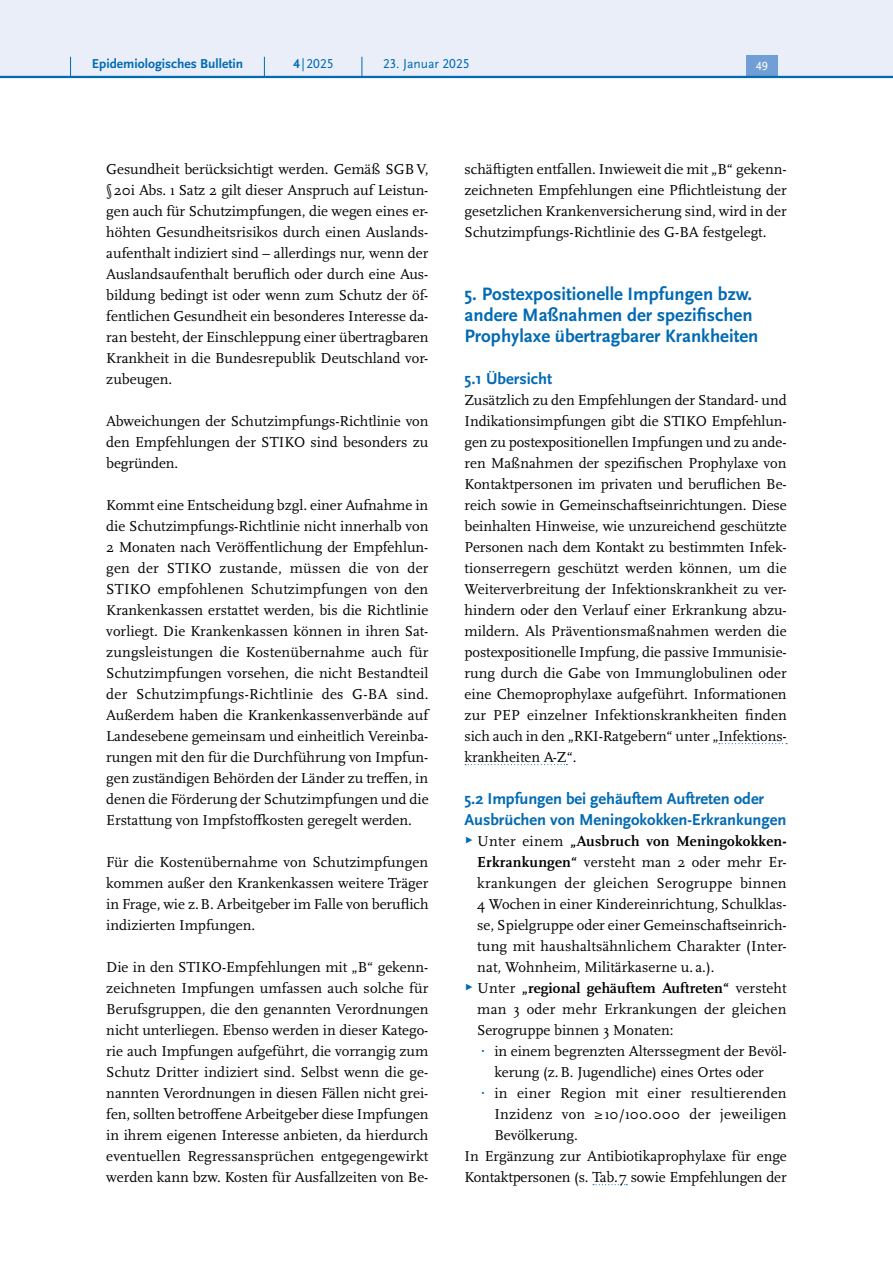
<style>
.page{position:relative;width:893px;height:1263px;background:#fff}
.page>*{position:absolute;margin:0;border:0;box-sizing:border-box;transform-origin:0 0}
.t1{font:700 18.75px/21px "Scala Sans Pro";color:#006ab4}
.t2{font:700 16.5px/21px "Scala Sans Pro";letter-spacing:-.005em;color:#006ab4}
.P_-_Fließtext{font:15px/21px "Scala Pro";color:#000;text-align:justify}
.Li_-_AFZ_Pfeil_2__Level{font:15px/21px "Scala Pro";color:#000}
.t3{font:700 13.5px "Scala Sans Pro";color:#006ab4}
.t4{font:13.5px "Scala Sans Pro";color:#006ab4}
.t5{font:12.45px "Scala Sans Pro";color:#fff}
.s1{font-weight:700}
.s2{font-family:"Scala Sans Pro";font-size:9px;color:#006ab4}
.s3{font-size:9px;color:#006ab4}
</style>
<div class="page">
<svg style="left:719px;top:743px;width:68px;height:1px"></svg>
<svg style="left:465px;top:764px;width:102px;height:1px"></svg>
<svg style="left:593px;top:1184px;width:34px;height:1px"></svg>
<div style="left:0;top:0;width:893px;height:77px;background:#eaeef9"></div>
<div style="left:746px;top:55px;width:32px;height:21px;background:#719ed4"></div>
<hr style="left:0;top:76px;width:893px;height:2px;background:#006ab4">
<svg style="left:70px;top:57px;width:1px;height:19px"></svg>
<svg style="left:264px;top:57px;width:1px;height:19px"></svg>
<svg style="left:362px;top:57px;width:1px;height:19px"></svg>
<p class="t3" style="left:92px;top:55px;width:153px">Epidemiologisches Bulletin</p>
<p class="t4" style="left:293px;top:55px;width:42px"><span class="s1">4</span> |2025</p>
<p class="t4" style="left:383px;top:55px;width:88px">23. Januar 2025</p>
<p class="t5" style="left:756px;top:59px;width:13px">49</p>
<p class="P_-_Fließtext" style="left:106px;top:158px;width:324px">Gesundheit berücksichtigt werden. Gemäß SGBV, §20i Abs. 1 Satz 2 gilt dieser Anspruch auf Leistun&shy;gen auch für Schutzimpfungen, die wegen eines er&shy;höhten Gesundheitsrisikos durch einen Auslands&shy;aufenthalt indiziert sind – allerdings nur, wenn der Auslandsaufenthalt beruflich oder durch eine Aus&shy;bildung bedingt ist oder wenn zum Schutz der öf&shy;fentlichen Gesundheit ein besonderes Interesse da&shy;ran besteht, der Einschleppung einer übertragbaren Krankheit in die Bundesrepublik Deutschland vor&shy;zubeugen.</p>
<p class="P_-_Fließtext" style="left:106px;top:410px;width:324px">Abweichungen der Schutzimpfungs-Richtlinie von den Empfehlungen der STIKO sind besonders zu begründen.</p>
<p class="P_-_Fließtext" style="left:106px;top:494px;width:324px">Kommt eine Entscheidung bzgl. einer Aufnahme in die Schutzimpfungs-Richtlinie nicht innerhalb von 2 Monaten nach Veröffentlichung der Empfehlun&shy;gen der STIKO zustande, müssen die von der STIKO empfohlenen Schutzimpfungen von den Krankenkassen erstattet werden, bis die Richtlinie vorliegt. Die Krankenkassen können in ihren Sat&shy;zungsleistungen die Kostenübernahme auch für Schutzimpfungen vorsehen, die nicht Bestandteil der Schutzimpfungs-Richtlinie des G-BA sind.<br>Außerdem haben die Krankenkassenverbände auf Landesebene gemeinsam und einheitlich Vereinba&shy;rungen mit den für die Durchführung von Impfun&shy;gen zuständigen Behörden der Länder zu treffen, in denen die Förderung der Schutzimpfungen und die Erstattung von Impfstoffkosten geregelt werden.</p>
<p class="P_-_Fließtext" style="left:106px;top:851px;width:324px">Für die Kostenübernahme von Schutzimpfungen kommen außer den Krankenkassen weitere Träger in Frage, wie z.B. Arbeitgeber im Falle von beruflich indizierten Impfungen.</p>
<p class="P_-_Fließtext" style="left:106px;top:956px;width:324px">Die in den STIKO-Empfehlungen mit „B“ gekenn&shy;zeichneten Impfungen umfassen auch solche für Berufsgruppen, die den genannten Verordnungen nicht unterliegen. Ebenso werden in dieser Katego&shy;rie auch Impfungen aufgeführt, die vorrangig zum Schutz Dritter indiziert sind. Selbst wenn die ge&shy;nannten Verordnungen in diesen Fällen nicht grei&shy;fen, sollten betroffene Arbeitgeber diese Impfungen in ihrem eigenen Interesse anbieten, da hierdurch eventuellen Regressansprüchen entgegengewirkt werden kann bzw. Kosten für Ausfallzeiten von Be-</p>
<p class="P_-_Fließtext" style="left:465px;top:158px;width:324px">schäftigten entfallen. Inwieweit die mit „B“ gekenn&shy;zeichneten Empfehlungen eine Pflichtleistung der gesetzlichen Krankenversicherung sind, wird in der Schutzimpfungs-Richtlinie des G-BA festgelegt.</p>
<h3 class="t1" style="left:465px;top:283px;width:295px">5. Postexpositionelle Impfungen bzw. andere Maßnahmen der spezifischen<br>Prophylaxe übertragbarer Krankheiten</h3>
<h4 class="t2" style="left:465px;top:368px;width:89px">5.1 Übersicht</h4>
<p class="P_-_Fließtext" style="left:465px;top:389px;width:324px">Zusätzlich zu den Empfehlungen der Standard- und Indikationsimpfungen gibt die STIKO Empfehlun&shy;gen zu postexpositionellen Impfungen und zu ande&shy;ren Maßnahmen der spezifischen Prophylaxe von Kontaktpersonen im privaten und beruflichen Be&shy;reich sowie in Gemeinschaftseinrichtungen. Diese beinhalten Hinweise, wie unzureichend geschützte Personen nach dem Kontakt zu bestimmten Infek&shy;tionserregern geschützt werden können, um die Weiterverbreitung der Infektionskrankheit zu ver&shy;hindern oder den Verlauf einer Erkrankung abzu&shy;mildern. Als Präventionsmaßnahmen werden die postexpositionelle Impfung, die passive Immunisie&shy;rung durch die Gabe von Immunglobulinen oder eine Chemoprophylaxe aufgeführt. Informationen zur PEP einzelner Infektionskrankheiten finden sich auch in den „RKI-Ratgebern“ unter „Infektions&shy;krankheiten A-Z“.</p>
<h4 class="t2" style="left:465px;top:788px;width:323px">5.2 Impfungen bei gehäuftem Auftreten oder<br>Ausbrüchen von Meningokokken-Erkrankungen</h4>
<p class="P_-_Fließtext" style="left:477px;top:830px;width:311px;text-align:left;text-indent:-13px"><span class="s2">▶</span> Unter einem <span class="s1">„Ausbruch von Meningokokken-- Erkrankungen“</span> versteht man 2 oder mehr Er&shy;krankungen der gleichen Serogruppe binnen 4 Wochen in einer Kindereinrichtung, Schulklas&shy;se, Spielgruppe oder einer Gemeinschaftseinrich&shy;tung mit haushaltsähnlichem Charakter (Inter&shy;nat, Wohnheim, Militärkaserne u. a.).</p>
<p class="P_-_Fließtext" style="left:477px;top:977px;width:311px;text-indent:-13px"><span class="s2">▶</span> Unter <span class="s1">„regional gehäuftem Auftreten“</span> versteht man 3 oder mehr Erkrankungen der gleichen Serogruppe binnen 3 Monaten:</p>
<p class="Li_-_AFZ_Pfeil_2__Level" style="left:494px;top:1040px;width:294px;text-indent:-13px"><span class="s3">•</span> in einem begrenzten Alterssegment der Bevöl&shy;kerung (z.B. Jugendliche) eines Ortes oder</p>
<p class="Li_-_AFZ_Pfeil_2__Level" style="left:494px;top:1082px;width:294px;text-align:justify;text-indent:-13px"><span class="s3">•</span> in einer Region mit einer resultierenden Inzidenz von ≥ 10/100.000 der jeweiligen Bevölkerung.</p>
<p class="P_-_Fließtext" style="left:465px;top:1145px;width:324px">In Ergänzung zur Antibiotikaprophylaxe für enge<br>Kontaktpersonen (s. Tab.7 sowie Empfehlungen der</p>
</div>
